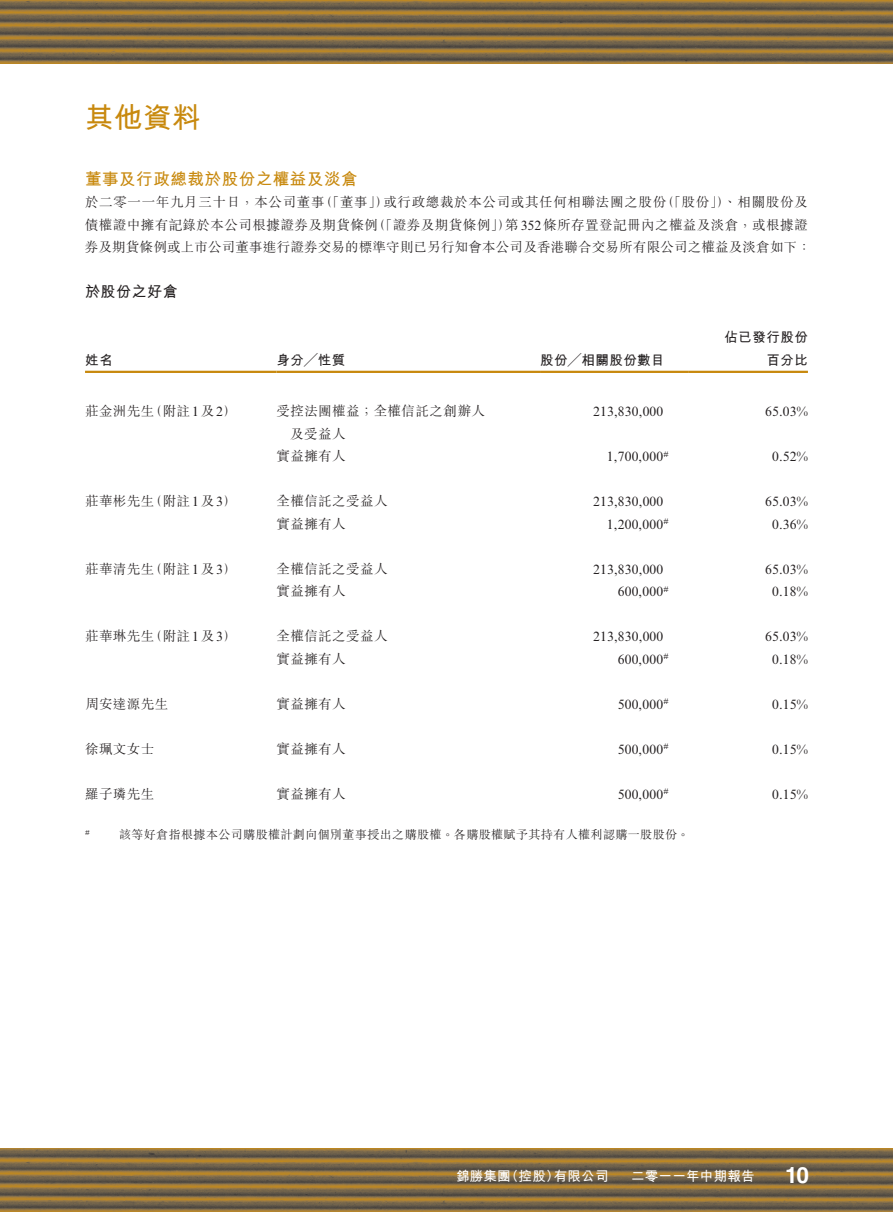
<style>
.page{position:relative;width:893px;height:1212px;background:#fff}
.page>*{position:absolute;margin:0;border:0;box-sizing:border-box;transform-origin:0 0}
.t1{font:700 28.5px "M Hei HK";color:#c8890e}
.t2{font:700 22.5px "Helvetica LT Std";color:#fff}
.t3{font:700 16.5px "M Hei HK";letter-spacing:.035em;color:#c8890e}
.t4{font:700 15px "M Hei HK";letter-spacing:.035em;color:#231f20}
.t5{font:300 13.5px "M Sung HK";letter-spacing:.035em;color:#231f20}
.t6{font:13.5px "Times New Roman MT Std";letter-spacing:.015em;color:#231f20}
.t7{font:300 13.5px/22.5px "M Sung HK";letter-spacing:.015em;color:#231f20}
.t8{font:700 13.5px/22.5px "M Hei HK";letter-spacing:.035em;color:#231f20;text-align:right}
.t9{font:700 13.5px "M Hei HK";letter-spacing:.02em;color:#fff}
.t10{font:300 12px "M Sung HK";letter-spacing:.035em;color:#231f20}
.t11{font:7.05px "Times New Roman MT Std";color:#231f20}
.s1{font-family:"Times New Roman MT Std";font-weight:400}
</style>
<div class="page">
<svg style="left:0;top:1148px;width:893px;height:64px;background:#806941"></svg>
<img style="left:0;top:0;width:893px;height:64px">
<hr style="left:85px;top:371px;width:191px;height:2px;background:#c8890e">
<hr style="left:276px;top:371px;width:264px;height:2px;background:#c8890e">
<hr style="left:540px;top:371px;width:149px;height:2px;background:#c8890e">
<hr style="left:689px;top:371px;width:119px;height:2px;background:#c8890e">
<h1 class="t1" style="left:85px;top:97px;width:117px">其他資料</h1>
<p class="t3" style="left:85px;top:167px;width:274px">董事及行政總裁於股份之權益及淡倉</p>
<p class="t5" style="left:383px;top:193px;width:284px">或行政總裁於本公司或其任何相聯法團之股份</p>
<p class="t5" style="left:85px;top:193px;width:241px">於二零一一年九月三十日，本公司董事</p>
<p class="t5" style="left:319px;top:193px;width:71px">（「董事」）</p>
<p class="t5" style="left:661px;top:193px;width:148px">（「股份」）、相關股份及</p>
<p class="t7" style="left:85px;top:213px;width:728px">債權證中擁有記錄於本公司根據證券及期貨條例<br>券及期貨條例或上市公司董事進行證券交易的標準守則已另行知會本公司及香港聯合交易所有限公司之權益及淡倉如下：</p>
<p class="t4" style="left:85px;top:281px;width:94px">於股份之好倉</p>
<p class="t5" style="left:505px;top:215px;width:304px">第<span class="s1">352</span>條所存置登記冊內之權益及淡倉，或根據證</p>
<p class="t5" style="left:372px;top:215px;width:140px">（「證券及期貨條例」）</p>
<p class="t8" style="left:85px;top:347px;width:29px">姓名</p>
<p class="t8" style="left:276px;top:347px;width:70px">身分╱性質</p>
<p class="t8" style="left:540px;top:347px;width:126px">股份╱相關股份數目</p>
<p class="t8" style="left:725px;top:325px;width:85px">佔已發行股份百分比</p>
<p class="t5" style="left:85px;top:402px;width:71px">莊金洲先生</p>
<p class="t5" style="left:149px;top:402px;width:89px">（附註<span class="s1">1</span> 及 ）<span class="s1">2</span></p>
<p class="t5" style="left:276px;top:402px;width:210px">受控法團權益；全權信託之創辦人</p>
<p class="t6" style="left:593px;top:404px;width:72px">213,830,000</p>
<p class="t6" style="left:765px;top:404px;width:44px">65.03%</p>
<p class="t5" style="left:290px;top:424px;width:57px">及受益人</p>
<p class="t5" style="left:276px;top:447px;width:71px">實益擁有人</p>
<p class="t6" style="left:607px;top:449px;width:63px">1,700,000<sup>#</sup></p>
<p class="t6" style="left:772px;top:449px;width:37px">0.52%</p>
<p class="t5" style="left:85px;top:492px;width:71px">莊華彬先生</p>
<p class="t5" style="left:149px;top:492px;width:89px">（附註<span class="s1">1</span> 及 ）<span class="s1">3</span></p>
<p class="t5" style="left:276px;top:492px;width:113px">全權信託之受益人</p>
<p class="t6" style="left:593px;top:494px;width:72px">213,830,000</p>
<p class="t6" style="left:765px;top:494px;width:44px">65.03%</p>
<p class="t5" style="left:276px;top:514px;width:71px">實益擁有人</p>
<p class="t6" style="left:607px;top:516px;width:63px">1,200,000<sup>#</sup></p>
<p class="t6" style="left:772px;top:516px;width:37px">0.36%</p>
<p class="t5" style="left:85px;top:559px;width:71px">莊華清先生</p>
<p class="t5" style="left:149px;top:559px;width:89px">（附註<span class="s1">1</span> 及 ）<span class="s1">3</span></p>
<p class="t5" style="left:276px;top:559px;width:113px">全權信託之受益人</p>
<p class="t6" style="left:593px;top:561px;width:72px">213,830,000</p>
<p class="t6" style="left:765px;top:561px;width:44px">65.03%</p>
<p class="t5" style="left:276px;top:582px;width:71px">實益擁有人</p>
<p class="t6" style="left:618px;top:584px;width:52px">600,000<sup>#</sup></p>
<p class="t6" style="left:772px;top:584px;width:37px">0.18%</p>
<p class="t5" style="left:85px;top:627px;width:71px">莊華琳先生</p>
<p class="t5" style="left:149px;top:627px;width:89px">（附註<span class="s1">1</span> 及 ）<span class="s1">3</span></p>
<p class="t5" style="left:276px;top:627px;width:113px">全權信託之受益人</p>
<p class="t6" style="left:593px;top:629px;width:72px">213,830,000</p>
<p class="t6" style="left:765px;top:629px;width:44px">65.03%</p>
<p class="t5" style="left:276px;top:649px;width:71px">實益擁有人</p>
<p class="t6" style="left:618px;top:651px;width:52px">600,000<sup>#</sup></p>
<p class="t6" style="left:772px;top:651px;width:37px">0.18%</p>
<p class="t5" style="left:85px;top:694px;width:85px">周安達源先生</p>
<p class="t5" style="left:276px;top:694px;width:71px">實益擁有人</p>
<p class="t6" style="left:618px;top:696px;width:52px">500,000<sup>#</sup></p>
<p class="t6" style="left:772px;top:696px;width:37px">0.15%</p>
<p class="t5" style="left:85px;top:739px;width:71px">徐珮文女士</p>
<p class="t5" style="left:276px;top:739px;width:71px">實益擁有人</p>
<p class="t6" style="left:618px;top:741px;width:52px">500,000<sup>#</sup></p>
<p class="t6" style="left:772px;top:741px;width:37px">0.15%</p>
<p class="t5" style="left:276px;top:784px;width:71px">實益擁有人</p>
<p class="t5" style="left:85px;top:784px;width:71px">羅子璘先生</p>
<p class="t10" style="left:119px;top:826px;width:572px">該等好倉指根據本公司購股權計劃向個別董事授出之購股權。各購股權賦予其持有人權利認購一股股份。</p>
<p class="t6" style="left:618px;top:786px;width:52px">500,000<sup>#</sup></p>
<p class="t11" style="left:85px;top:829px;width:6px">#</p>
<p class="t6" style="left:772px;top:786px;width:37px">0.15%</p>
<p class="t9" style="left:456px;top:1167px;width:56px">錦勝集團</p>
<p class="t9" style="left:505px;top:1167px;width:56px">（控股）</p>
<p class="t9" style="left:554px;top:1167px;width:56px">有限公司</p>
<p class="t9" style="left:631px;top:1167px;width:125px">二零一一年中期報告</p>
<h2 class="t2" style="left:785px;top:1161px;width:25px">10</h2>
</div>
